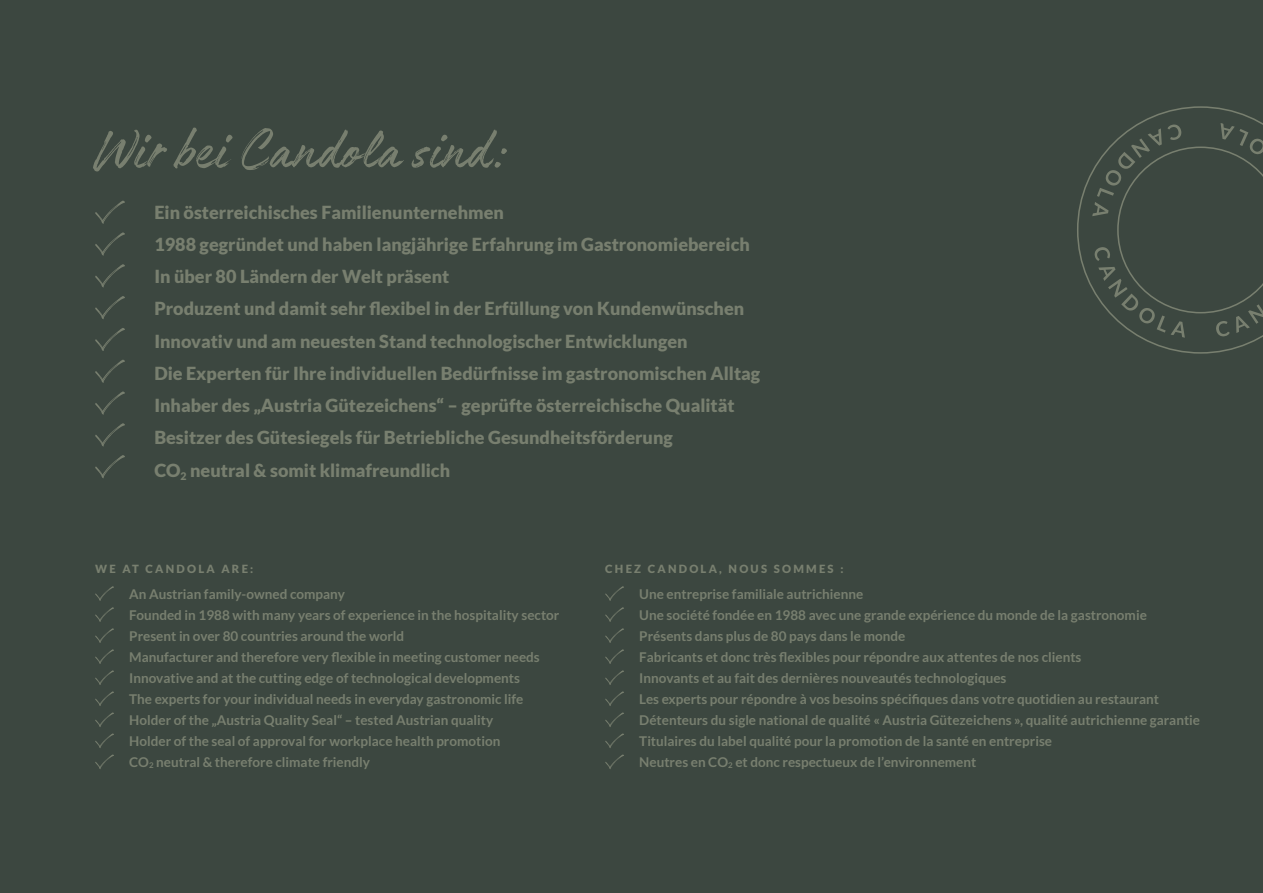
<style>
.page{position:relative;width:1263px;height:893px;background:#3c4740}
.page>*{position:absolute;margin:0;border:0;box-sizing:border-box;transform-origin:0 0}
.t1{font:64.5px "Authenia";color:#787f6f}
.t2{font:900 18px/32.2px "Lato";color:#787f6f}
.t3{font:700 13.5px/21px "Lato";color:#787f6f}
.t4{font:900 11.25px "Lato";letter-spacing:.2em;color:#787f6f}
</style>
<div class="page">
<svg style="left:1077px;top:106px;width:185px;height:248px"></svg>
<svg style="left:1092px;top:123px;width:171px;height:215px"></svg>
<svg style="left:95px;top:201px;width:30px;height:23px"></svg>
<svg style="left:95px;top:232px;width:30px;height:24px"></svg>
<svg style="left:95px;top:264px;width:30px;height:23px"></svg>
<svg style="left:95px;top:296px;width:30px;height:23px"></svg>
<svg style="left:95px;top:328px;width:30px;height:23px"></svg>
<svg style="left:95px;top:360px;width:30px;height:23px"></svg>
<svg style="left:95px;top:391px;width:30px;height:24px"></svg>
<svg style="left:95px;top:423px;width:30px;height:23px"></svg>
<svg style="left:95px;top:455px;width:30px;height:23px"></svg>
<svg style="left:95px;top:586px;width:19px;height:15px"></svg>
<svg style="left:95px;top:607px;width:19px;height:15px"></svg>
<svg style="left:95px;top:628px;width:19px;height:15px"></svg>
<svg style="left:95px;top:649px;width:19px;height:15px"></svg>
<svg style="left:95px;top:670px;width:19px;height:15px"></svg>
<svg style="left:95px;top:691px;width:19px;height:15px"></svg>
<svg style="left:95px;top:712px;width:19px;height:15px"></svg>
<svg style="left:95px;top:733px;width:19px;height:15px"></svg>
<svg style="left:95px;top:754px;width:19px;height:15px"></svg>
<svg style="left:605px;top:586px;width:19px;height:15px"></svg>
<svg style="left:605px;top:607px;width:19px;height:15px"></svg>
<svg style="left:605px;top:628px;width:19px;height:15px"></svg>
<svg style="left:605px;top:649px;width:19px;height:15px"></svg>
<svg style="left:605px;top:670px;width:19px;height:15px"></svg>
<svg style="left:605px;top:691px;width:19px;height:15px"></svg>
<svg style="left:605px;top:712px;width:19px;height:15px"></svg>
<svg style="left:605px;top:733px;width:19px;height:15px"></svg>
<svg style="left:605px;top:754px;width:19px;height:15px"></svg>
<h1 class="t1" style="left:95px;top:116px;width:414px">Wir bei Candola sind:</h1>
<p class="t2" style="left:154px;top:195px;width:607px">Ein österreichisches Familienunternehmen<br>1988 gegründet und haben langjährige Erfahrung im Gastronomiebereich In über 80 Ländern der Welt präsent<br>Produzent und damit sehr flexibel in der Erfüllung von Kundenwünschen Innovativ und am neuesten Stand technologischer Entwicklungen<br>Die Experten für Ihre individuellen Bedürfnisse im gastronomischen Alltag Inhaber des „Austria Gütezeichens“ – geprüfte österreichische Qualität Besitzer des Gütesiegels für Betriebliche Gesundheitsförderung<br>CO<sub>2</sub> neutral &amp; somit klimafreundlich</p>
<p class="t4" style="left:95px;top:562px;width:160px">WE AT CANDOLA ARE:</p>
<p class="t3" style="left:129px;top:583px;width:432px">An Austrian family-owned company<br>Founded in 1988 with many years of experience in the hospitality sector Present in over 80 countries around the world<br>Manufacturer and therefore very flexible in meeting customer needs Innovative and at the cutting edge of technological developments<br>The experts for your individual needs in everyday gastronomic life Holder of the „Austria Quality Seal“ – tested Austrian quality<br>Holder of the seal of approval for workplace health promotion<br>CO<sub>2</sub> neutral &amp; therefore climate friendly</p>
<p class="t4" style="left:605px;top:562px;width:240px">CHEZ CANDOLA, NOUS SOMMES :</p>
<p class="t3" style="left:639px;top:583px;width:562px">Une entreprise familiale autrichienne<br>Une société fondée en 1988 avec une grande expérience du monde de la gastronomie Présents dans plus de 80 pays dans le monde<br>Fabricants et donc très flexibles pour répondre aux attentes de nos clients<br>Innovants et au fait des dernières nouveautés technologiques<br>Les experts pour répondre à vos besoins spécifiques dans votre quotidien au restaurant Détenteurs du sigle national de qualité « Austria Gütezeichens », qualité autrichienne garantie Titulaires du label qualité pour la promotion de la santé en entreprise<br>Neutres en CO<sub>2</sub> et donc respectueux de l’environnement</p>
</div>
